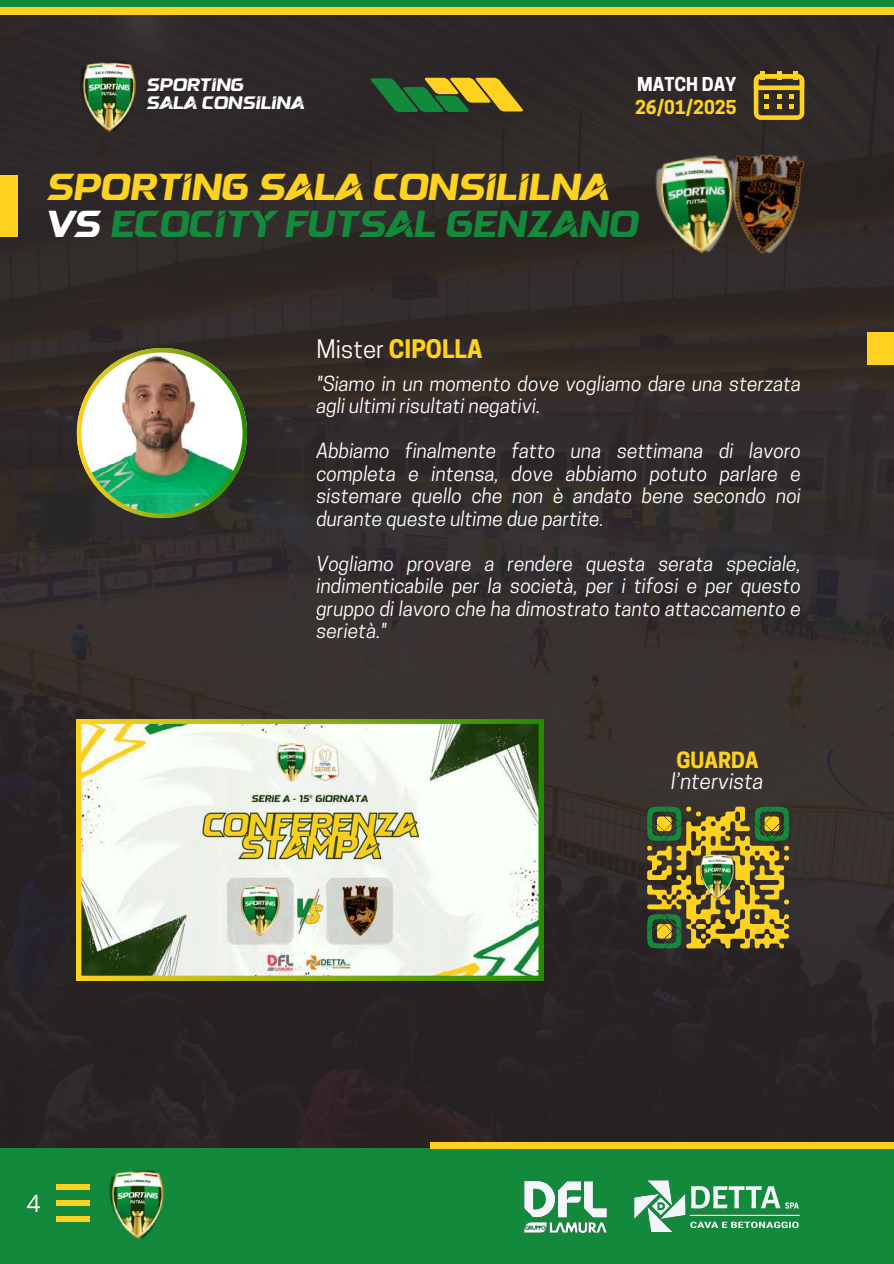
<style>
.page{position:relative;width:894px;height:1264px;background:#fff}
.page>*{position:absolute;margin:0;border:0;box-sizing:border-box;transform-origin:0 0}
.t1{font:37.5px/37.2px "Semakin";color:#ffd21f}
.t2{font:700 24px "Cooper Hewitt";color:#ffd21f}
.t3{font:24px "Open Sans";color:#fff}
.t4{font:italic 21px "Cooper Hewitt";color:#fff}
.t5{font:700 21px "Cooper Hewitt";color:#ffd21f}
.t6{font:italic 19.5px/22.5px "Cooper Hewitt";color:#fff;text-align:justify}
.t7{font:18px/18px "Semakin";color:#fff}
.t8{font:700 18px "Cooper Hewitt";color:#ffd21f}
.t9{font:700 18px "Cooper Hewitt";color:#fff}
.s1{color:#fff}
.s2{color:#13893b}
.s3{font-weight:400;color:#fff}
</style>
<div class="page">
<img style="left:0;top:15px;width:893px;height:1133px">
<div style="left:867px;top:332px;width:26px;height:32px;background:#ffd21f"></div>
<img style="left:77px;top:348px;width:170px;height:170px">
<img style="left:77px;top:719px;width:466px;height:261px">
<div style="left:0;top:0;width:893px;height:15px;background:#ffd21f"></div>
<div style="left:0;top:0;width:893px;height:7px;background:#13893b"></div>
<svg style="left:647px;top:806px;width:141px;height:142px;background:#857a28"></svg>
<img style="left:700px;top:854px;width:35px;height:46px">
<div style="left:0;top:1148px;width:893px;height:115px;background:#13893b"></div>
<div style="left:56px;top:1216px;width:34px;height:5px;background:#ffd21f"></div>
<div style="left:56px;top:1200px;width:34px;height:5px;background:#ffd21f"></div>
<div style="left:56px;top:1184px;width:34px;height:5px;background:#ffd21f"></div>
<svg style="left:702px;top:1226px;width:96px;height:1px"></svg>
<svg style="left:702px;top:1186px;width:77px;height:16px"></svg>
<img style="left:702px;top:1202px;width:98px;height:24px">
<img style="left:634px;top:1180px;width:68px;height:53px">
<img style="left:642px;top:1187px;width:32px;height:38px">
<img style="left:524px;top:1181px;width:83px;height:52px">
<div style="left:429px;top:1142px;width:464px;height:6px;background:#ffd21f"></div>
<img style="left:109px;top:1170px;width:56px;height:70px">
<svg style="left:370px;top:78px;width:153px;height:34px;background:#687e2a"></svg>
<div style="left:0;top:175px;width:17px;height:61px;background:#ffd21f"></div>
<img style="left:717px;top:143px;width:97px;height:127px">
<img style="left:647px;top:143px;width:100px;height:119px">
<img style="left:76px;top:54px;width:66px;height:81px">
<div style="left:760px;top:72px;width:5px;height:8px;background:#ffd21f"></div>
<div style="left:776px;top:72px;width:5px;height:8px;background:#ffd21f"></div>
<div style="left:792px;top:72px;width:5px;height:8px;background:#ffd21f"></div>
<svg style="left:753px;top:74px;width:51px;height:46px;background:#927a23"></svg>
<p class="t7" style="left:146px;top:77px;width:159px">SPORTING<br>SALA CONSILINA</p>
<p class="t9" style="left:637px;top:77px;width:101px">MATCH DAY</p>
<p class="t8" style="left:635px;top:101px;width:103px">26/01/2025</p>
<h1 class="t1" style="left:46px;top:172px;width:593px">SPORTING SALA CONSILILNA<br><span class="s1">VS</span> <span class="s2">ECOCITY FUTSAL GENZANO</span></h1>
<p class="t2" style="left:316px;top:340px;width:167px"><span class="s3">Mister</span> CIPOLLA</p>
<p class="t6" style="left:316px;top:374px;width:486px">"Siamo in un momento dove vogliamo dare una sterzata agli ultimi risultati negativi.</p>
<p class="t6" style="left:316px;top:442px;width:486px">Abbiamo finalmente fatto una settimana di lavoro completa e intensa, dove abbiamo potuto parlare e sistemare quello che non è andato bene secondo noi durante queste ultime due partite.</p>
<p class="t6" style="left:316px;top:554px;width:486px">Vogliamo provare a rendere questa serata speciale, indimenticabile per la società, per i tifosi e per questo gruppo di lavoro che ha dimostrato tanto attaccamento e serietà."</p>
<p class="t3" style="left:27px;top:1186px;width:15px">4</p>
<p class="t5" style="left:676px;top:752px;width:83px">GUARDA</p>
<p class="t4" style="left:671px;top:772px;width:94px">l’ntervista</p>
</div>
